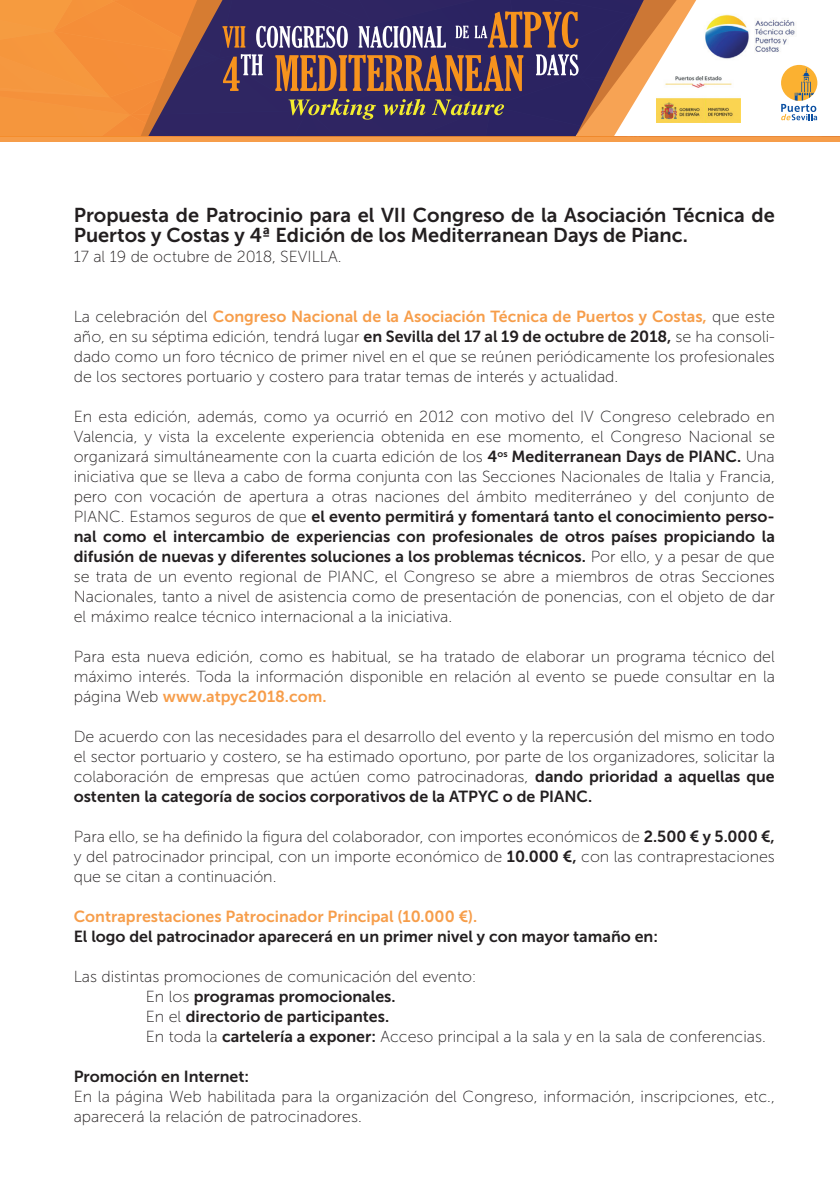
<style>
.page{position:relative;width:840px;height:1191px;background:#fff}
.page>*{position:absolute;margin:0;border:0;box-sizing:border-box;transform-origin:0 0}
.t1{font:20px/20px "Museo Sans 700";color:#231f20}
.t2{font:16px/20px "Museo Sans 100";color:#231f20;text-align:justify}
.t3{font:16px/20px "Museo Sans 700";color:#231f20;text-align:justify}
.t4{font:16px "Museo Sans 700";color:rgb(245 140 42/.85)}
.s1{font-family:"Museo Sans 100";color:#231f20}
.s2{font-family:"Museo Sans 700"}
.s3{font-family:"Museo Sans 100"}
</style>
<div class="page">
<svg style="left:0;top:0;width:818px;height:136px"></svg>
<div style="left:0;top:136px;width:839px;height:6px;background:#f69d4a"></div>
<p class="t1" style="left:74px;top:205px;width:702px">Propuesta de Patrocinio para el VII Congreso de la Asociación Técnica de<br>Puertos y Costas y 4ª Edición de los Mediterranean Days de Pianc.</p>
<p class="t2" style="left:74px;top:247px;width:269px">17 al 19 de octubre de 2018, SEVILLA.</p>
<p class="t4" style="left:74px;top:308px;width:702px"><span class="s1">La celebración del</span> Congreso Nacional de la Asociación Técnica de Puertos y Costas, <span class="s1">que este</span></p>
<p class="t2" style="left:74px;top:327px;width:702px">año, en su séptima edición, tendrá lugar <span class="s2">en Sevilla del 17 al 19 de octubre de 2018,</span> se ha consoli&shy;dado como un foro técnico de primer nivel en el que se reúnen periódicamente los profesionales de los sectores portuario y costero para tratar temas de interés y actualidad.</p>
<p class="t2" style="left:74px;top:407px;width:702px">En esta edición, además, como ya ocurrió en 2012 con motivo del IV Congreso celebrado en Valencia, y vista la excelente experiencia obtenida en ese momento, el Congreso Nacional se organizará simultáneamente con la cuarta edición de los <span class="s2">4</span><sup>os</sup> <span class="s2">Mediterranean Days de PIANC.</span> Una iniciativa que se lleva a cabo de forma conjunta con las Secciones Nacionales de Italia y Francia, pero con vocación de apertura a otras naciones del ámbito mediterráneo y del conjunto de</p>
<p class="t3" style="left:74px;top:506px;width:702px"><span class="s3">PIANC. Estamos seguros de que</span> el evento permitirá y fomentará tanto el conocimiento perso&shy;nal como el intercambio de experiencias con profesionales de otros países propiciando la difusión de nuevas y diferentes soluciones a los problemas técnicos. <span class="s3">Por ello, y a pesar de que</span></p>
<p class="t2" style="left:74px;top:567px;width:702px">se trata de un evento regional de PIANC, el Congreso se abre a miembros de otras Secciones Nacionales, tanto a nivel de asistencia como de presentación de ponencias, con el objeto de dar el máximo realce técnico internacional a la iniciativa.</p>
<p class="t2" style="left:74px;top:647px;width:702px">Para esta nueva edición, como es habitual, se ha tratado de elaborar un programa técnico del máximo interés. Toda la información disponible en relación al evento se puede consultar en la</p>
<p class="t4" style="left:74px;top:688px;width:254px"><span class="s1">página Web</span> www.atpyc2018.com.</p>
<p class="t2" style="left:74px;top:727px;width:702px">De acuerdo con las necesidades para el desarrollo del evento y la repercusión del mismo en todo el sector portuario y costero, se ha estimado oportuno, por parte de los organizadores, solicitar la colaboración de empresas que actúen como patrocinadoras, <span class="s2">dando prioridad a aquellas que</span></p>
<p class="t3" style="left:74px;top:786px;width:519px">ostenten la categoría de socios corporativos de la ATPYC o de PIANC.</p>
<p class="t2" style="left:74px;top:827px;width:702px">Para ello, se ha definido la figura del colaborador, con importes económicos de <span class="s2">2.500 € y 5.000 €, </span>y del patrocinador principal, con un importe económico de <span class="s2">10.000 €,</span> con las contraprestaciones que se citan a continuación.</p>
<p class="t4" style="left:74px;top:908px;width:405px">Contraprestaciones Patrocinador Principal (10.000 €).</p>
<p class="t3" style="left:74px;top:926px;width:585px">El logo del patrocinador aparecerá en un primer nivel y con mayor tamaño en:</p>
<p class="t2" style="left:74px;top:967px;width:404px">Las distintas promociones de comunicación del evento:</p>
<p class="t3" style="left:146px;top:986px;width:251px"><span class="s3">En los</span> programas promocionales.<br><span class="s3">En el</span> directorio de participantes.</p>
<p class="t2" style="left:146px;top:1027px;width:621px">En toda la <span class="s2">cartelería a exponer:</span> Acceso principal a la sala y en la sala de conferencias.</p>
<p class="t3" style="left:74px;top:1066px;width:177px">Promoción en Internet:</p>
<p class="t2" style="left:74px;top:1087px;width:702px">En la página Web habilitada para la organización del Congreso, información, inscripciones, etc., aparecerá la relación de patrocinadores.</p>
</div>
